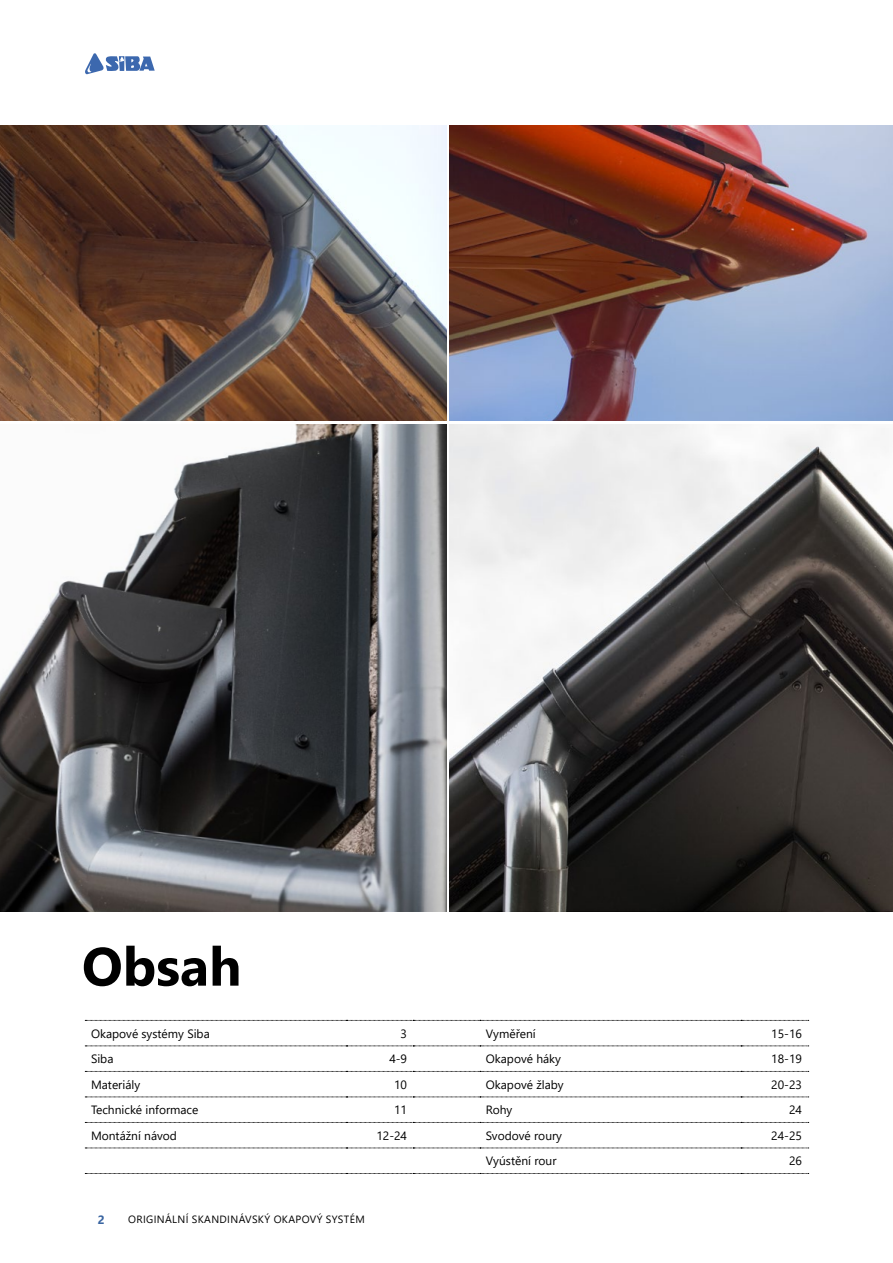
<style>
.page{position:relative;width:893px;height:1263px;background:#fff}
.page>*{position:absolute;margin:0;border:0;box-sizing:border-box;transform-origin:0 0}
.t1{font:700 54px "Segoe UI";color:#000}
.t2{font:12px "Segoe UI";color:#000}
.t3{font:700 12px "Segoe UI";color:#3a65a1}
.t4{font:10.5px "Segoe UI";letter-spacing:.035em;color:#000}
</style>
<div class="page">
<img style="left:0;top:125px;width:446px;height:296px">
<img style="left:449px;top:125px;width:444px;height:296px">
<img style="left:0;top:424px;width:446px;height:487px">
<img style="left:449px;top:424px;width:444px;height:487px">
<svg style="left:85px;top:1020px;width:724px;height:1px"></svg>
<svg style="left:85px;top:1046px;width:724px;height:1px"></svg>
<svg style="left:85px;top:1071px;width:724px;height:1px"></svg>
<svg style="left:85px;top:1097px;width:724px;height:1px"></svg>
<svg style="left:85px;top:1122px;width:724px;height:1px"></svg>
<svg style="left:85px;top:1148px;width:724px;height:1px"></svg>
<svg style="left:85px;top:1173px;width:724px;height:1px"></svg>
<svg style="left:85px;top:53px;width:70px;height:21px"></svg>
<h1 class="t1" style="left:82px;top:915px;width:161px">Obsah</h1>
<p class="t2" style="left:91px;top:1022px;width:120px">Okapové systémy Siba</p>
<p class="t2" style="left:401px;top:1022px;width:8px">3</p>
<p class="t2" style="left:486px;top:1022px;width:52px">Vyměření</p>
<p class="t2" style="left:771px;top:1022px;width:32px">15-16</p>
<p class="t2" style="left:91px;top:1047px;width:24px">Siba</p>
<p class="t2" style="left:389px;top:1047px;width:19px">4-9</p>
<p class="t2" style="left:486px;top:1047px;width:77px">Okapové háky</p>
<p class="t2" style="left:771px;top:1047px;width:32px">18-19</p>
<p class="t2" style="left:91px;top:1073px;width:51px">Materiály</p>
<p class="t2" style="left:394px;top:1073px;width:14px">10</p>
<p class="t2" style="left:486px;top:1073px;width:79px">Okapové žlaby</p>
<p class="t2" style="left:771px;top:1073px;width:32px">20-23</p>
<p class="t2" style="left:91px;top:1098px;width:109px">Technické informace</p>
<p class="t2" style="left:394px;top:1098px;width:14px">11</p>
<p class="t2" style="left:486px;top:1098px;width:28px">Rohy</p>
<p class="t2" style="left:789px;top:1098px;width:14px">24</p>
<p class="t2" style="left:91px;top:1124px;width:87px">Montážní návod</p>
<p class="t2" style="left:376px;top:1124px;width:32px">12-24</p>
<p class="t2" style="left:486px;top:1124px;width:78px">Svodové roury</p>
<p class="t2" style="left:771px;top:1124px;width:32px">24-25</p>
<p class="t2" style="left:486px;top:1149px;width:72px">Vyústění rour</p>
<p class="t2" style="left:789px;top:1149px;width:14px">26</p>
<p class="t3" style="left:98px;top:1208px;width:8px">2</p>
<p class="t4" style="left:128px;top:1209px;width:238px">ORIGINÁLNÍ Skan dinávský OKAPOVÝ SYSTÉM</p>
</div>
